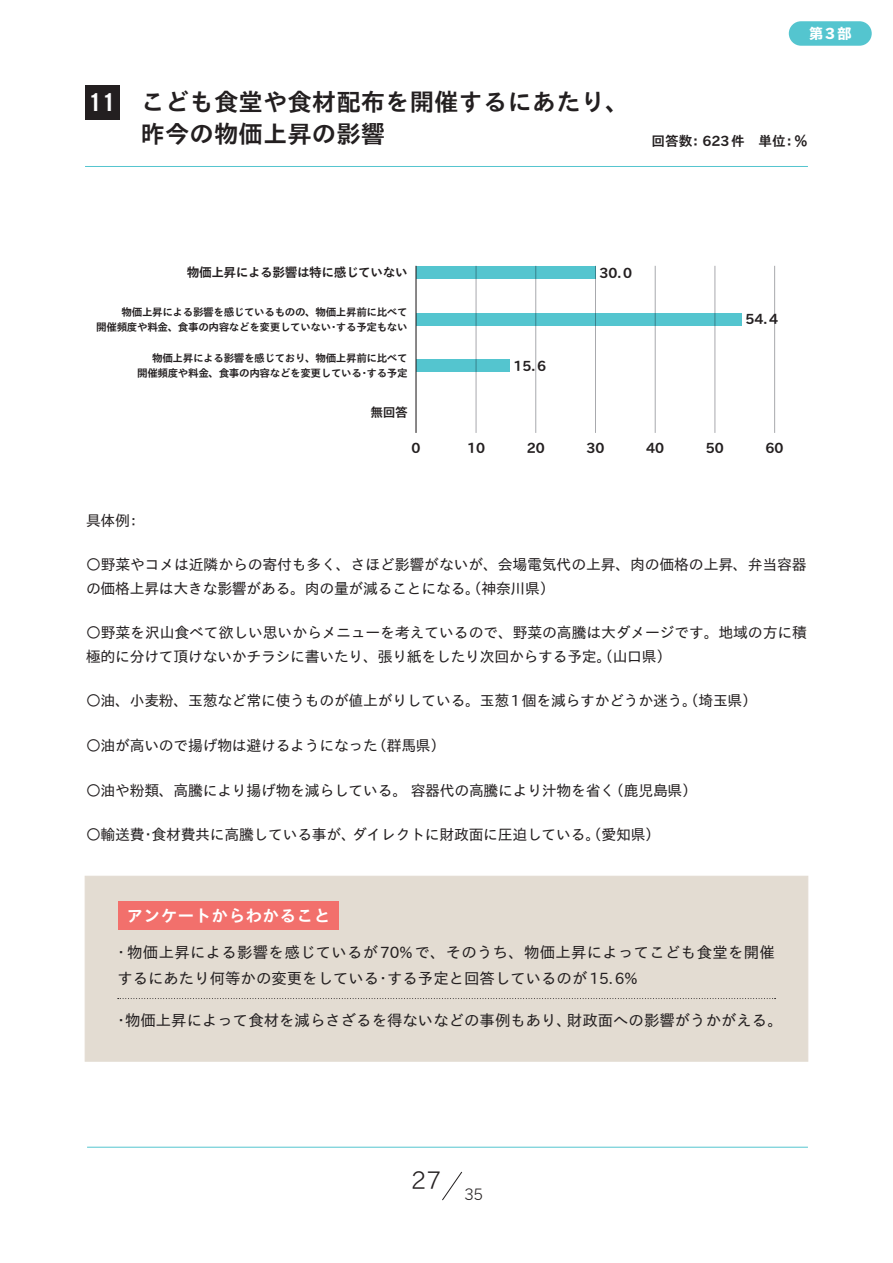
<style>
.page{position:relative;width:893px;height:1263px;background:#fff}
.page>*{position:absolute;margin:0;border:0;box-sizing:border-box;transform-origin:0 0}
.t1{font:700 24.45px "TB Go Std";color:#231f20}
.t2{font:300 24.45px "TB Go Std Super";color:#231f20}
.t3{font:700 24.45px "Trade Gothic";color:#fff}
.t4{font:700 16.95px "TB Go Std";color:#fff}
.t5{font:300 15.9px "TB Go Std Super";color:#231f20}
.t6{font:15.45px "TB Go Pro";color:#231f20}
.t7{font:15.45px/25.5px "TB Go Pro";letter-spacing:.02em;color:#231f20}
.t8{font:14.85px/23.4px "TB Go Pro";letter-spacing:-.02em;color:#231f20}
.t9{font:700 expanded 14.7px "TB Go Std";color:#fff}
.t10{font:700 13.65px "TB Go Std";color:#231f20}
.t11{font:700 12.75px "TB Go Std";letter-spacing:-.04em;color:#231f20}
.t12{font:700 10.65px "TB Go Std";letter-spacing:-.04em;color:#231f20}
</style>
<div class="page">
<div style="left:789px;top:21px;width:83px;height:25px;background:#54c5cf;border-radius:12px"></div>
<hr style="left:87px;top:1147px;width:721px;height:1px;background:#54c5cf">
<svg style="left:442px;top:1171px;width:20px;height:29px"></svg>
<div style="left:416px;top:313px;width:325px;height:13px;background:#54c5cf"></div>
<div style="left:416px;top:359px;width:93px;height:13px;background:#54c5cf"></div>
<div style="left:416px;top:266px;width:179px;height:13px;background:#54c5cf"></div>
<div style="left:85px;top:85px;width:34px;height:34px;background:#231f20"></div>
<hr style="left:85px;top:166px;width:723px;height:1px;background:#54c5cf">
<div style="left:85px;top:876px;width:723px;height:185px;background:#e3dcd2"></div>
<div style="left:118px;top:901px;width:221px;height:28px;background:#f2706c"></div>
<svg style="left:118px;top:998px;width:658px;height:1px"></svg>
<hr style="left:655px;top:266px;width:1px;height:167px;background:#a8a9ad">
<hr style="left:535px;top:266px;width:1px;height:167px;background:#a8a9ad">
<hr style="left:715px;top:266px;width:1px;height:167px;background:#a8a9ad">
<hr style="left:774px;top:266px;width:1px;height:167px;background:#a8a9ad">
<hr style="left:595px;top:266px;width:1px;height:167px;background:#a8a9ad">
<hr style="left:476px;top:266px;width:1px;height:167px;background:#a8a9ad">
<hr style="left:415px;top:266px;width:2px;height:167px;background:#231f20">
<p class="t3" style="left:88px;top:87px;width:29px">11</p>
<p class="t1" style="left:141px;top:83px;width:490px">こども食堂や食材配布を開催するにあたり、</p>
<p class="t1" style="left:141px;top:115px;width:246px">昨今の物価上昇の影響</p>
<p class="t9" style="left:809px;top:22px;width:44px">第3部</p>
<p class="t10" style="left:651px;top:130px;width:42px">回答数</p>
<p class="t10" style="left:782px;top:130px;width:27px">：％</p>
<p class="t10" style="left:689px;top:130px;width:98px">：623件　単位</p>
<p class="t11" style="left:187px;top:263px;width:222px">物価上昇による影響は特に感じていない</p>
<p class="t12" style="left:122px;top:303px;width:288px">物価上昇による影響を感じているものの、物価上昇前に比べて</p>
<p class="t12" style="left:96px;top:318px;width:313px">開催頻度や料金、食事の内容などを変更していないする予定もない</p>
<p class="t12" style="left:328px;top:318px;width:12px">・</p>
<p class="t12" style="left:152px;top:350px;width:257px">物価上昇による影響を感じており、物価上昇前に比べて</p>
<p class="t12" style="left:137px;top:365px;width:272px">開催頻度や料金、食事の内容などを変更しているする予定</p>
<p class="t12" style="left:359px;top:365px;width:12px">・</p>
<p class="t11" style="left:371px;top:402px;width:39px">無回答</p>
<p class="t10" style="left:411px;top:437px;width:10px">0</p>
<p class="t10" style="left:467px;top:437px;width:19px">10</p>
<p class="t10" style="left:513px;top:355px;width:34px">15.6</p>
<p class="t10" style="left:527px;top:437px;width:19px">20</p>
<p class="t10" style="left:600px;top:262px;width:34px">30.0</p>
<p class="t10" style="left:586px;top:437px;width:19px">30</p>
<p class="t10" style="left:646px;top:437px;width:19px">40</p>
<p class="t10" style="left:745px;top:309px;width:34px">54.4</p>
<p class="t10" style="left:706px;top:437px;width:19px">50</p>
<p class="t10" style="left:766px;top:437px;width:19px">60</p>
<p class="t8" style="left:86px;top:507px;width:46px">具体例</p>
<p class="t8" style="left:86px;top:552px;width:722px">○野菜やコメは近隣からの寄付も多く、さほど影響がないが、会場電気代の上昇、肉の価格の上昇、弁当容器の価格上昇は大きな影響がある。肉の量が減ることになる。（神奈川県(</p>
<p class="t8" style="left:86px;top:620px;width:722px">○野菜を沢山食べて欲しい思いからメニューを考えているので、野菜の高騰は大ダメージです。地域の方に積極的に分けて頂けないかチラシに書いたり、張り紙をしたり次回からする予定。（山口県(</p>
<p class="t8" style="left:86px;top:688px;width:672px">○油、小麦粉、玉葱など常に使うものが値上がりしている。玉葱1個を減らすかどうか迷う。（埼玉県(</p>
<p class="t8" style="left:372px;top:732px;width:75px">（群馬県(</p>
<p class="t8" style="left:126px;top:507px;width:16px">：</p>
<p class="t8" style="left:86px;top:732px;width:293px">○油が高いので揚げ物は避けるようになった</p>
<p class="t8" style="left:86px;top:777px;width:531px">○油や粉類、高騰により揚げ物を減らしている。容器代の高騰により汁物を省く</p>
<p class="t8" style="left:352px;top:822px;width:310px">ダイレクトに財政面に圧迫している。（愛知県(</p>
<p class="t8" style="left:609px;top:777px;width:89px">（鹿児島県(</p>
<p class="t8" style="left:152px;top:822px;width:206px">食材費共に高騰している事が、</p>
<p class="t8" style="left:86px;top:822px;width:60px">○輸送費</p>
<p class="t8" style="left:141px;top:822px;width:16px">・</p>
<p class="t4" style="left:127px;top:902px;width:206px">アンケートからわかること</p>
<p class="t7" style="left:387px;top:938px;width:389px;text-indent:-274px">・物価上昇による影響を感じているが70%で、そのうち、物価上昇によってこども食堂を開催する予定と回答しているのが15.6%</p>
<p class="t6" style="left:117px;top:965px;width:264px">するにあたり何等かの変更をしている</p>
<p class="t6" style="left:376px;top:965px;width:17px">・</p>
<p class="t6" style="left:125px;top:1007px;width:448px">物価上昇によって食材を減らさざるを得ないなどの事例もあり、</p>
<p class="t6" style="left:567px;top:1007px;width:217px">財政面への影響がうかがえる。</p>
<p class="t6" style="left:113px;top:1007px;width:17px">・</p>
<h1 class="t2" style="left:411px;top:1161px;width:32px">27</h1>
<p class="t5" style="left:464px;top:1182px;width:21px">35</p>
</div>
